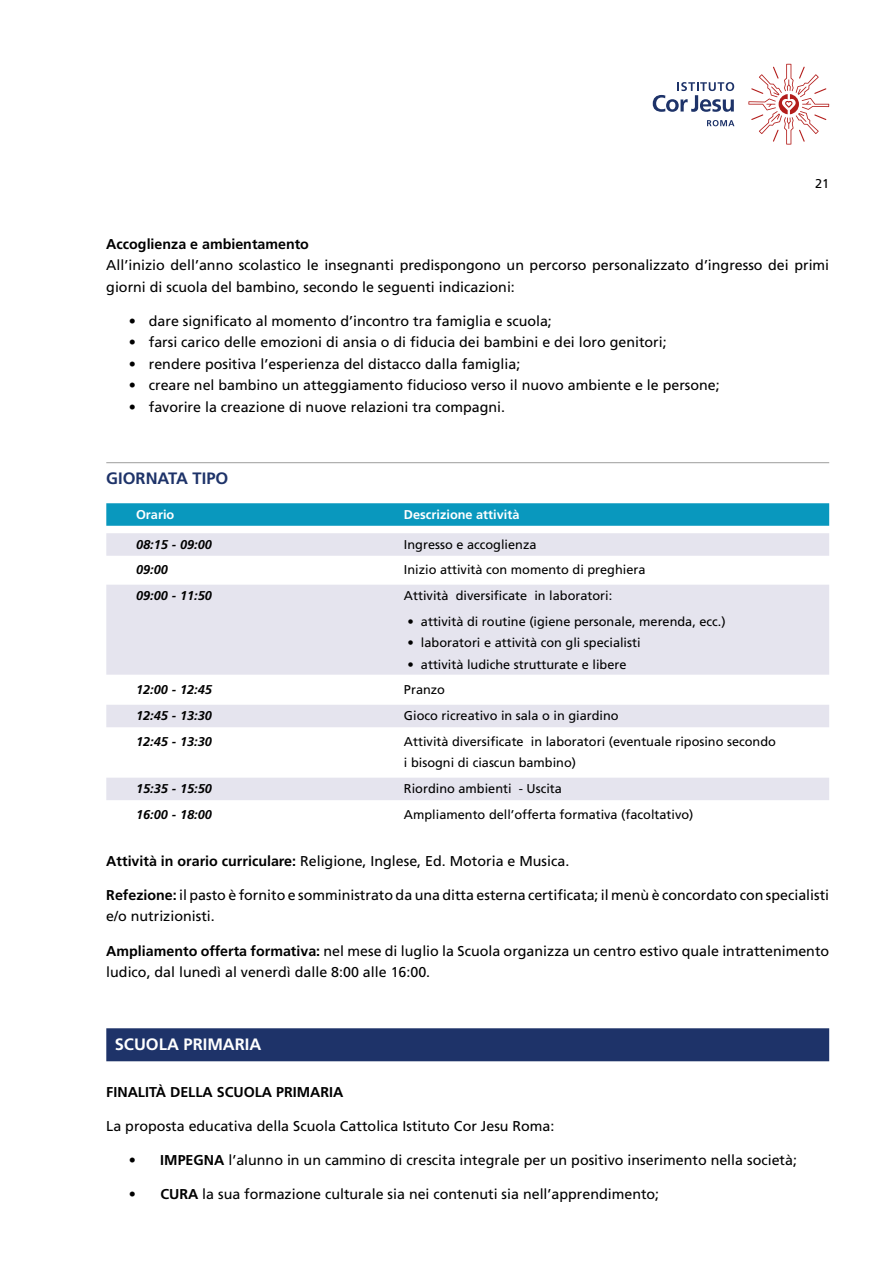
<style>
.page{position:relative;width:893px;height:1263px;background:#fff}
.page>*{position:absolute;margin:0;border:0;box-sizing:border-box;transform-origin:0 0}
.t1{font:700 16.5px "Frutiger LT Std";color:#fff}
.t2{font:700 16.5px "Frutiger LT Std";color:#1e3369}
.t3{font:14.25px/21.5px "Frutiger LT Std";color:#000}
.t4{font:700 14.25px "Frutiger LT Std";color:#000}
.t5{font:12.75px/21.5px "Frutiger LT Std";color:#000}
.t6{font:italic 700 12.75px "Frutiger LT Std";color:#000}
.t7{font:700 12.75px "Frutiger LT Std";color:#fff}
.s1{font-weight:700}
</style>
<div class="page">
<svg style="left:653px;top:82px;width:81px;height:30px"></svg>
<svg style="left:707px;top:120px;width:27px;height:6px"></svg>
<svg style="left:748px;top:64px;width:81px;height:81px"></svg>
<hr style="left:106px;top:462px;width:723px;height:1px;background:#9d9d9c">
<div style="left:106px;top:503px;width:723px;height:23px;background:#0998be"></div>
<div style="left:106px;top:533px;width:723px;height:23px;background:#e5e4ee"></div>
<div style="left:106px;top:585px;width:723px;height:90px;background:#e5e4ee"></div>
<div style="left:106px;top:705px;width:723px;height:22px;background:#e5e4ee"></div>
<div style="left:106px;top:778px;width:723px;height:22px;background:#e5e4ee"></div>
<div style="left:106px;top:1028px;width:723px;height:33px;background:#1e3369"></div>
<p class="t5" style="left:815px;top:173px;width:16px">21</p>
<p class="t4" style="left:106px;top:235px;width:204px">Accoglienza e ambientamento</p>
<p class="t3" style="left:106px;top:255px;width:724px">All’inizio dell’anno scolastico le insegnanti predispongono un percorso personalizzato d’ingresso dei primi giorni di scuola del bambino, secondo le seguenti indicazioni:</p>
<p class="t3" style="left:129px;top:310px;width:424px">• dare significato al momento d’incontro tra famiglia e scuola;</p>
<p class="t3" style="left:129px;top:332px;width:539px">• farsi carico delle emozioni di ansia o di fiducia dei bambini e dei loro genitori;</p>
<p class="t3" style="left:129px;top:353px;width:393px">• rendere positiva l’esperienza del distacco dalla famiglia;</p>
<p class="t3" style="left:129px;top:375px;width:592px">• creare nel bambino un atteggiamento fiducioso verso il nuovo ambiente e le persone;</p>
<p class="t3" style="left:129px;top:396px;width:378px">• favorire la creazione di nuove relazioni tra compagni.</p>
<p class="t2" style="left:106px;top:469px;width:124px">GIORNATA TIPO</p>
<p class="t7" style="left:136px;top:507px;width:40px">Orario</p>
<p class="t7" style="left:404px;top:507px;width:117px">Descrizione attività</p>
<p class="t6" style="left:136px;top:537px;width:77px">08:15 - 09:00</p>
<p class="t5" style="left:404px;top:533px;width:134px">Ingresso e accoglienza</p>
<p class="t6" style="left:136px;top:562px;width:33px">09:00</p>
<p class="t5" style="left:404px;top:559px;width:243px">Inizio attività con momento di preghiera</p>
<p class="t6" style="left:136px;top:588px;width:77px">09:00 - 11:50</p>
<p class="t5" style="left:404px;top:585px;width:210px">Attività diversificate in laboratori:</p>
<p class="t5" style="left:407px;top:611px;width:320px">• attività di routine (igiene personale, merenda, ecc.)</p>
<p class="t5" style="left:407px;top:632px;width:235px">• laboratori e attività con gli specialisti</p>
<p class="t5" style="left:407px;top:653px;width:220px">• attività ludiche strutturate e libere</p>
<p class="t6" style="left:136px;top:682px;width:77px">12:00 - 12:45</p>
<p class="t5" style="left:404px;top:679px;width:43px">Pranzo</p>
<p class="t6" style="left:136px;top:708px;width:77px">12:45 - 13:30</p>
<p class="t5" style="left:404px;top:705px;width:216px">Gioco ricreativo in sala o in giardino</p>
<p class="t6" style="left:136px;top:734px;width:77px">12:45 - 13:30</p>
<p class="t5" style="left:404px;top:731px;width:373px">Attività diversificate in laboratori (eventuale riposino secondo i bisogni di ciascun bambino)</p>
<p class="t6" style="left:136px;top:781px;width:77px">15:35 - 15:50</p>
<p class="t5" style="left:404px;top:778px;width:159px">Riordino ambienti - Uscita</p>
<p class="t6" style="left:136px;top:807px;width:77px">16:00 - 18:00</p>
<p class="t5" style="left:404px;top:803px;width:291px">Ampliamento dell’offerta formativa (facoltativo)</p>
<p class="t3" style="left:106px;top:850px;width:464px"><span class="s1">Attività in orario curriculare:</span> Religione, Inglese, Ed. Motoria e Musica.</p>
<p class="t3" style="left:106px;top:884px;width:724px"><span class="s1">Refezione:</span> il pasto è fornito e somministrato da una ditta esterna certificata; il menù è concordato con specialisti e/o nutrizionisti.</p>
<p class="t3" style="left:106px;top:940px;width:724px"><span class="s1">Ampliamento offerta formativa:</span> nel mese di luglio la Scuola organizza un centro estivo quale intrattenimento ludico, dal lunedì al venerdì dalle 8:00 alle 16:00.</p>
<p class="t1" style="left:115px;top:1034px;width:148px">SCUOLA PRIMARIA</p>
<p class="t4" style="left:106px;top:1083px;width:239px">FINALITÀ DELLA SCUOLA PRIMARIA</p>
<p class="t3" style="left:106px;top:1115px;width:450px">La proposta educativa della Scuola Cattolica Istituto Cor Jesu Roma:</p>
<p class="t3" style="left:129px;top:1149px;width:670px">• <span class="s1">IMPEGNA</span> l’alunno in un cammino di crescita integrale per un positivo inserimento nella società;</p>
<p class="t3" style="left:129px;top:1183px;width:532px">• <span class="s1">CURA</span> la sua formazione culturale sia nei contenuti sia nell’apprendimento;</p>
</div>
